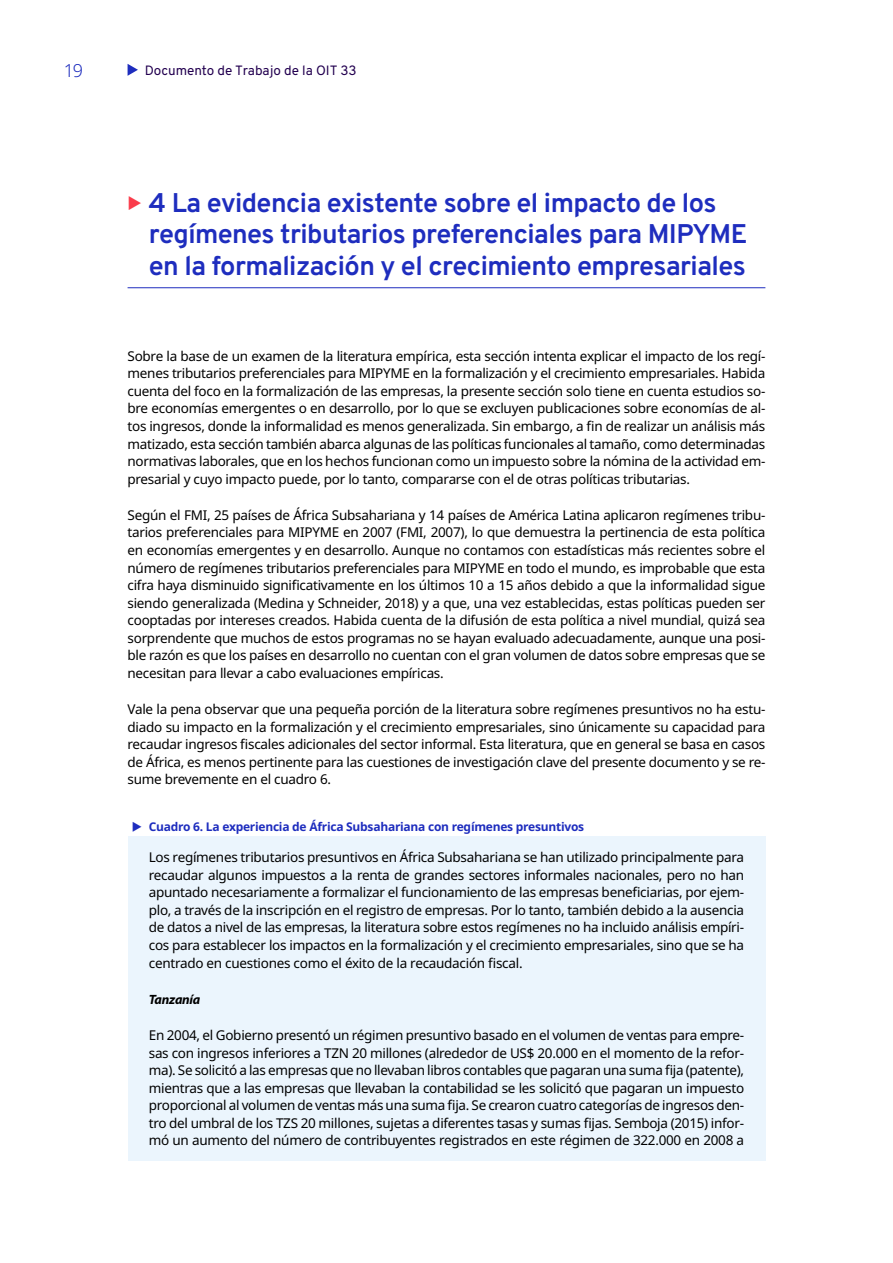
<style>
.page{position:relative;width:893px;height:1263px;background:#fff}
.page>*{position:absolute;margin:0;border:0;box-sizing:border-box;transform-origin:0 0}
.t1{font:700 27px/31.5px "Overpass";letter-spacing:-.02em;color:#1e2dbe}
.t2{font:300 18px "Noto Sans";color:#1e2dbe}
.B_Body_Space{font:13.5px/17.5px "Noto Sans";letter-spacing:-.02em;color:#000;text-align:justify}
.t3{font:13.5px "Overpass";color:#230050}
.B_Body_Space-2{font:italic 700 13.5px "Myriad Pro";letter-spacing:-.02em;color:#000}
.t4{font:700 12px "Noto Sans";letter-spacing:-.02em;color:#1e2dbe}
</style>
<div class="page">
<svg style="left:128px;top:64px;width:10px;height:12px"></svg>
<hr style="left:128px;top:287px;width:637px;height:1px;background:#1e2dbe">
<div style="left:128px;top:836px;width:637px;height:147px;background:#ebf5fd"></div>
<div style="left:128px;top:977px;width:637px;height:43px;background:#ebf5fd"></div>
<div style="left:128px;top:1014px;width:637px;height:147px;background:#ebf5fd"></div>
<h2 class="t2" style="left:64px;top:57px;width:21px">19</h2>
<p class="t3" style="left:145px;top:60px;width:213px">Documento de Trabajo de la OIT 33</p>
<p class="t1" style="left:149px;top:187px;width:600px">4 La evidencia existente sobre el impacto de los regímenes tributarios preferenciales para MIPYME en la formalización y el crecimiento empresariales</p>
<p class="B_Body_Space" style="left:128px;top:347px;width:639px">Sobre la base de un examen de la literatura empírica, esta sección intenta explicar el impacto de los regí&shy;menes tributarios preferenciales para MIPYME en la formalización y el crecimiento empresariales. Habida cuenta del foco en la formalización de las empresas, la presente sección solo tiene en cuenta estudios so&shy;bre economías emergentes o en desarrollo, por lo que se excluyen publicaciones sobre economías de al&shy;tos ingresos, donde la informalidad es menos generalizada. Sin embargo, a fin de realizar un análisis más matizado, esta sección también abarca algunas de las políticas funcionales al tamaño, como determinadas normativas laborales, que en los hechos funcionan como un impuesto sobre la nómina de la actividad em&shy;presarial y cuyo impacto puede, por lo tanto, compararse con el de otras políticas tributarias.</p>
<p class="B_Body_Space" style="left:128px;top:506px;width:639px">Según el FMI, 25 países de África Subsahariana y 14 países de América Latina aplicaron regímenes tribu&shy;tarios preferenciales para MIPYME en 2007 (FMI, 2007), lo que demuestra la pertinencia de esta política en economías emergentes y en desarrollo. Aunque no contamos con estadísticas más recientes sobre el número de regímenes tributarios preferenciales para MIPYME en todo el mundo, es improbable que esta cifra haya disminuido significativamente en los últimos 10 a 15 años debido a que la informalidad sigue siendo generalizada (Medina y Schneider, 2018) y a que, una vez establecidas, estas políticas pueden ser cooptadas por intereses creados. Habida cuenta de la difusión de esta política a nivel mundial, quizá sea sorprendente que muchos de estos programas no se hayan evaluado adecuadamente, aunque una posi&shy;ble razón es que los países en desarrollo no cuentan con el gran volumen de datos sobre empresas que se necesitan para llevar a cabo evaluaciones empíricas.</p>
<p class="B_Body_Space" style="left:128px;top:701px;width:639px">Vale la pena observar que una pequeña porción de la literatura sobre regímenes presuntivos no ha estu&shy;diado su impacto en la formalización y el crecimiento empresariales, sino únicamente su capacidad para recaudar ingresos fiscales adicionales del sector informal. Esta literatura, que en general se basa en casos de África, es menos pertinente para las cuestiones de investigación clave del presente documento y se re&shy;sume brevemente en el cuadro 6.</p>
<p class="t4" style="left:149px;top:818px;width:437px">Cuadro 6. La experiencia de África Subsahariana con regímenes presuntivos</p>
<p class="B_Body_Space" style="left:149px;top:849px;width:597px">Los regímenes tributarios presuntivos en África Subsahariana se han utilizado principalmente para recaudar algunos impuestos a la renta de grandes sectores informales nacionales, pero no han apuntado necesariamente a formalizar el funcionamiento de las empresas beneficiarias, por ejem&shy;plo, a través de la inscripción en el registro de empresas. Por lo tanto, también debido a la ausencia de datos a nivel de las empresas, la literatura sobre estos regímenes no ha incluido análisis empíri&shy;cos para establecer los impactos en la formalización y el crecimiento empresariales, sino que se ha centrado en cuestiones como el éxito de la recaudación fiscal.</p>
<p class="B_Body_Space-2" style="left:149px;top:990px;width:53px">Tanzanía</p>
<p class="B_Body_Space" style="left:149px;top:1027px;width:597px">En 2004, el Gobierno presentó un régimen presuntivo basado en el volumen de ventas para empre&shy;sas con ingresos inferiores a TZN 20 millones (alrededor de US$ 20.000 en el momento de la refor&shy;ma). Se solicitó a las empresas que no llevaban libros contables que pagaran una suma fija (patente), mientras que a las empresas que llevaban la contabilidad se les solicitó que pagaran un impuesto proporcional al volumen de ventas más una suma fija. Se crearon cuatro categorías de ingresos den&shy;tro del umbral de los TZS 20 millones, sujetas a diferentes tasas y sumas fijas. Semboja (2015) infor&shy;mó un aumento del número de contribuyentes registrados en este régimen de 322.000 en 2008 a</p>
</div>
